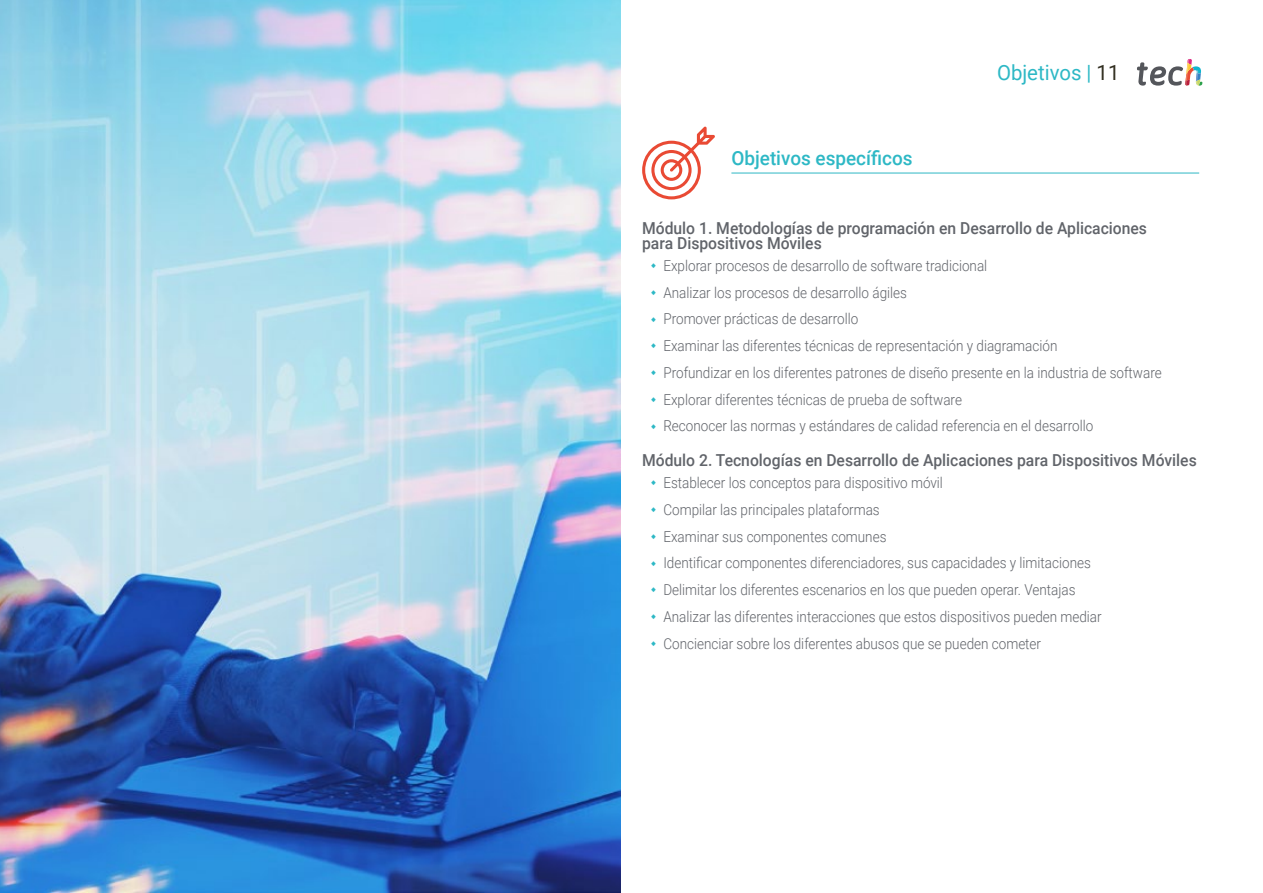
<style>
.page{position:relative;width:1263px;height:893px;background:#fff}
.page>*{position:absolute;margin:0;border:0;box-sizing:border-box;transform-origin:0 0}
.t1{font:21px "Roboto";color:#2db8c5}
.t2{font:500 19.5px "Roboto";color:#2db8c5}
.t3{font:500 16.5px/15px "Roboto";color:#61646a;scale:.95 1}
.t4{font:300 15px/26.7px "Roboto";color:#61646a;scale:.9 1}
.s1{color:#312e20}
</style>
<div class="page">
<svg style="left:1137px;top:59px;width:65px;height:27px"></svg>
<hr style="left:731px;top:173px;width:468px;height:1px;background:#2db8c5">
<svg style="left:642px;top:127px;width:73px;height:72px"></svg>
<img style="left:0;top:0;width:621px;height:893px">
<h2 class="t2" style="left:731px;top:144px;width:183px">Objetivos específicos</h2>
<h1 class="t1" style="left:997px;top:57px;width:124px">Objetivos | <span class="s1">11</span></h1>
<p class="t3" style="left:642px;top:220px;width:533px">Módulo 1. Metodologías de programación en Desarrollo de Aplicaciones para Dispositivos Móviles</p>
<p class="t4" style="left:663px;top:252px;width:555px">Explorar procesos de desarrollo de software tradicional<br>Analizar los procesos de desarrollo ágiles<br>Promover prácticas de desarrollo<br>Examinar las diferentes técnicas de representación y diagramación<br>Profundizar en los diferentes patrones de diseño presente en la industria de software Explorar diferentes técnicas de prueba de software<br>Reconocer las normas y estándares de calidad referencia en el desarrollo</p>
<p class="t3" style="left:642px;top:452px;width:585px">Módulo 2. Tecnologías en Desarrollo de Aplicaciones para Dispositivos Móviles</p>
<p class="t4" style="left:663px;top:469px;width:489px">Establecer los conceptos para dispositivo móvil<br>Compilar las principales plataformas<br>Examinar sus componentes comunes<br>Identificar componentes diferenciadores, sus capacidades y limitaciones Delimitar los diferentes escenarios en los que pueden operar. Ventajas Analizar las diferentes interacciones que estos dispositivos pueden mediar Concienciar sobre los diferentes abusos que se pueden cometer</p>
</div>
